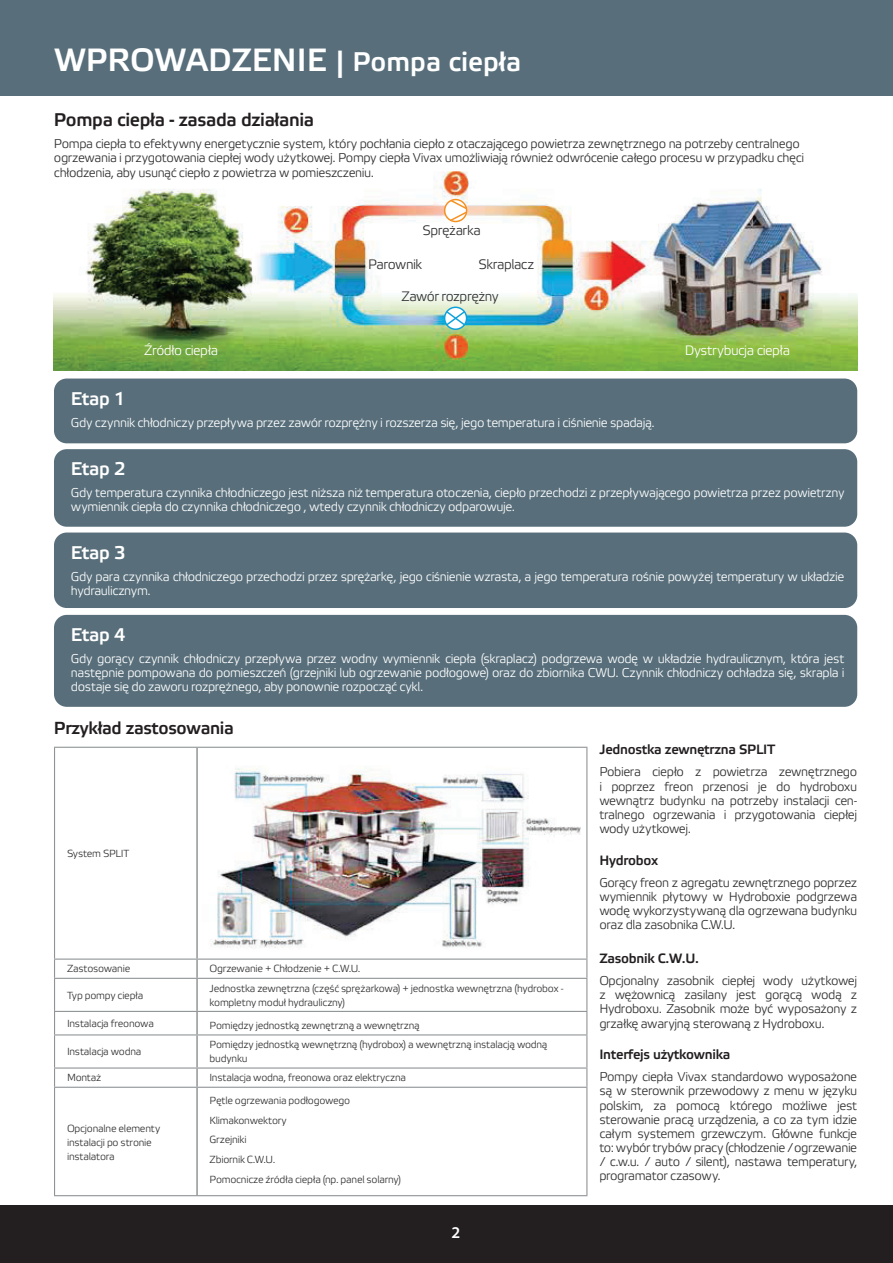
<style>
.page{position:relative;width:893px;height:1263px;background:#fff}
.page>*{position:absolute;margin:0;border:0;box-sizing:border-box;transform-origin:0 0}
.t1{font:500 32.25px "Etelka";color:#fff}
.t2{font:500 18.45px "Etelka";letter-spacing:-.02em;color:#231f20}
.t3{font:500 18.45px "Etelka";letter-spacing:-.02em;color:#fff}
.t4{font:500 17.4px "Etelka";letter-spacing:-.02em;color:#231f20}
.t5{font:600 16.5px "Myriad Pro";color:#fff}
.t6{font:300 13.65px "Etelka";letter-spacing:-.035em;color:#303032}
.t7{font:300 13.65px "Etelka";letter-spacing:-.025em;color:#fff}
.t8{font:500 13.5px "Etelka";letter-spacing:-.02em;color:#231f20}
.t9{font:300 12.75px/14.1px "Etelka";letter-spacing:-.03em;color:#303032;text-align:justify}
.t10{font:300 12.75px/14.1px "Etelka";letter-spacing:-.03em;color:#fff}
.t11{font:300 10.35px/13.8px "Etelka";letter-spacing:-.025em;color:#303032}
.s1{font-size:27px}
</style>
<div class="page">
<div style="left:0;top:0;width:893px;height:96px;background:#586f7b"></div>
<div style="left:0;top:1205px;width:893px;height:58px;background:#231f20"></div>
<div style="left:54px;top:379px;width:803px;height:64px;background:#586f7b;border-radius:13px"></div>
<div style="left:54px;top:449px;width:803px;height:78px;background:#586f7b;border-radius:13px"></div>
<div style="left:54px;top:533px;width:803px;height:75px;background:#586f7b;border-radius:13px"></div>
<div style="left:54px;top:615px;width:803px;height:92px;background:#586f7b;border-radius:13px"></div>
<img style="left:54px;top:171px;width:803px;height:200px">
<svg style="left:445px;top:200px;width:22px;height:21px"></svg>
<div style="left:444px;top:199px;width:23px;height:23px;border:1px solid #f6901e;border-radius:50%"></div>
<svg style="left:449px;top:199px;width:19px;height:23px"></svg>
<svg style="left:445px;top:307px;width:21px;height:22px"></svg>
<div style="left:444px;top:307px;width:23px;height:23px;border:1px solid #0ca1dd;border-radius:50%"></div>
<svg style="left:445px;top:310px;width:22px;height:17px"></svg>
<hr style="left:54px;top:747px;width:143px;height:1px;background:#8f9395">
<hr style="left:54px;top:748px;width:1px;height:211px;background:#8f9395">
<hr style="left:197px;top:747px;width:390px;height:1px;background:#8f9395">
<hr style="left:586px;top:748px;width:1px;height:211px;background:#8f9395">
<hr style="left:54px;top:959px;width:143px;height:1px;background:#8f9395">
<svg style="left:54px;top:960px;width:1px;height:18px"></svg>
<hr style="left:197px;top:959px;width:390px;height:1px;background:#8f9395">
<svg style="left:586px;top:960px;width:1px;height:18px"></svg>
<hr style="left:54px;top:978px;width:143px;height:1px;background:#8f9395">
<hr style="left:54px;top:979px;width:1px;height:32px;background:#8f9395">
<hr style="left:197px;top:978px;width:390px;height:1px;background:#8f9395">
<hr style="left:586px;top:979px;width:1px;height:32px;background:#8f9395">
<hr style="left:54px;top:1011px;width:143px;height:1px;background:#8f9395">
<svg style="left:54px;top:1012px;width:1px;height:22px"></svg>
<hr style="left:197px;top:1011px;width:390px;height:1px;background:#8f9395">
<svg style="left:586px;top:1012px;width:1px;height:22px"></svg>
<hr style="left:54px;top:1034px;width:143px;height:2px;background:#8f9395">
<hr style="left:54px;top:1036px;width:1px;height:31px;background:#8f9395">
<hr style="left:197px;top:1034px;width:390px;height:2px;background:#8f9395">
<hr style="left:586px;top:1036px;width:1px;height:31px;background:#8f9395">
<hr style="left:54px;top:1067px;width:143px;height:2px;background:#8f9395">
<svg style="left:54px;top:1069px;width:1px;height:18px"></svg>
<hr style="left:197px;top:1067px;width:390px;height:2px;background:#8f9395">
<svg style="left:586px;top:1069px;width:1px;height:18px"></svg>
<hr style="left:54px;top:1087px;width:143px;height:1px;background:#8f9395">
<hr style="left:54px;top:1088px;width:1px;height:107px;background:#8f9395">
<hr style="left:197px;top:1087px;width:390px;height:1px;background:#8f9395">
<hr style="left:586px;top:1088px;width:1px;height:107px;background:#8f9395">
<hr style="left:54px;top:1195px;width:533px;height:1px;background:#8f9395">
<hr style="left:196px;top:748px;width:2px;height:211px;background:#8f9395">
<svg style="left:196px;top:960px;width:2px;height:18px"></svg>
<hr style="left:196px;top:979px;width:2px;height:32px;background:#8f9395">
<hr style="left:196px;top:1012px;width:2px;height:22px;background:#8f9395">
<hr style="left:196px;top:1036px;width:2px;height:31px;background:#8f9395">
<svg style="left:196px;top:1069px;width:2px;height:18px"></svg>
<hr style="left:196px;top:1088px;width:2px;height:107px;background:#8f9395">
<img style="left:211px;top:768px;width:370px;height:180px">
<h1 class="t1" style="left:54px;top:48px;width:468px">WPROWADZENIE <span class="s1">| Pompa ciepła</span></h1>
<h2 class="t2" style="left:54px;top:113px;width:262px">Pompa ciepła - zasada działania</h2>
<p class="t9" style="left:54px;top:138px;width:752px;text-align:left">Pompa ciepła to efektywny energetycznie system, który pochłania ciepło z otaczającego powietrza zewnętrznego na potrzeby centralnego ogrzewania i przygotowania ciepłej wody użytkowej. Pompy ciepła Vivax umożliwiają również odwrócenie całego procesu w przypadku chęci chłodzenia, aby usunąć ciepło z powietrza w pomieszczeniu.</p>
<p class="t6" style="left:423px;top:225px;width:60px">Sprężarka</p>
<p class="t6" style="left:368px;top:259px;width:56px">Parownik</p>
<p class="t6" style="left:478px;top:259px;width:57px">Skraplacz</p>
<p class="t6" style="left:401px;top:291px;width:99px">Zawór rozprężny</p>
<p class="t7" style="left:144px;top:345px;width:76px">Źródło ciepła</p>
<p class="t7" style="left:685px;top:345px;width:107px">Dystrybucja ciepła</p>
<h2 class="t3" style="left:71px;top:391px;width:56px">Etap 1</h2>
<p class="t10" style="left:71px;top:416px;width:585px">Gdy czynnik chłodniczy przepływa przez zawór rozprężny i rozszerza się, jego temperatura i ciśnienie spadają.</p>
<h2 class="t3" style="left:71px;top:462px;width:56px">Etap 2</h2>
<p class="t10" style="left:71px;top:487px;width:775px">Gdy temperatura czynnika chłodniczego jest niższa niż temperatura otoczenia, ciepło przechodzi z przepływającego powietrza przez powietrzny wymiennik ciepła do czynnika chłodniczego , wtedy czynnik chłodniczy odparowuje.</p>
<h2 class="t3" style="left:71px;top:545px;width:56px">Etap 3</h2>
<p class="t10" style="left:71px;top:570px;width:775px">Gdy para czynnika chłodniczego przechodzi przez sprężarkę, jego ciśnienie wzrasta, a jego temperatura rośnie powyżej temperatury w układzie hydraulicznym.</p>
<h2 class="t3" style="left:71px;top:628px;width:56px">Etap 4</h2>
<p class="t10" style="left:71px;top:653px;width:775px;text-align:justify">Gdy gorący czynnik chłodniczy przepływa przez wodny wymiennik ciepła (skraplacz) podgrzewa wodę w układzie hydraulicznym, która jest następnie pompowana do pomieszczeń (grzejniki lub ogrzewanie podłogowe) oraz do zbiornika CWU. Czynnik chłodniczy ochładza się, skrapla i dostaje się do zaworu rozprężnego, aby ponownie rozpocząć cykl.</p>
<h3 class="t4" style="left:54px;top:722px;width:181px">Przykład zastosowania</h3>
<p class="t11" style="left:67px;top:847px;width:64px">System SPLIT</p>
<p class="t11" style="left:67px;top:963px;width:65px">Zastosowanie</p>
<p class="t11" style="left:210px;top:963px;width:152px">Ogrzewanie + Chłodzenie + C.W.U.</p>
<p class="t11" style="left:67px;top:989px;width:78px">Typ pompy ciepła</p>
<p class="t11" style="left:210px;top:982px;width:355px">Jednostka zewnętrzna (część sprężarkowa) + jednostka wewnętrzna (hydrobox - kompletny moduł hydrauliczny)</p>
<p class="t11" style="left:67px;top:1017px;width:88px">Instalacja freonowa</p>
<p class="t11" style="left:210px;top:1019px;width:212px">Pomiędzy jednostką zewnętrzną a wewnętrzną</p>
<p class="t11" style="left:67px;top:1046px;width:76px">Instalacja wodna</p>
<p class="t11" style="left:210px;top:1039px;width:339px">Pomiędzy jednostką wewnętrzną (hydrobox) a wewnętrzną instalacją wodną budynku</p>
<p class="t11" style="left:67px;top:1072px;width:36px">Montaż</p>
<p class="t11" style="left:209px;top:1072px;width:198px">Instalacja wodna, freonowa oraz elektryczna</p>
<p class="t11" style="left:67px;top:1123px;width:95px">Opcjonalne elementy instalacji po stronie instalatora</p>
<p class="t11" style="left:210px;top:1092px;width:193px;line-height:19.6px">Pętle ogrzewania podłogowego<br>Klimakonwektory<br>Grzejniki<br>Zbiornik C.W.U.<br>Pomocnicze źródła ciepła (np. panel solarny)</p>
<p class="t5" style="left:451px;top:1222px;width:10px">2</p>
<p class="t8" style="left:599px;top:745px;width:177px">Jednostka zewnętrzna SPLIT</p>
<p class="t9" style="left:599px;top:766px;width:259px">Pobiera ciepło z powietrza zewnętrznego i poprzez freon przenosi je do hydroboxu wewnątrz budynku na potrzeby instalacji cen&shy;tralnego ogrzewania i przygotowania ciepłej wody użytkowej.</p>
<p class="t8" style="left:599px;top:855px;width:60px">Hydrobox</p>
<p class="t9" style="left:599px;top:877px;width:259px">Gorący freon z agregatu zewnętrznego poprzez wymiennik płytowy w Hydroboxie podgrzewa wodę wykorzystywaną dla ogrzewana budynku oraz dla zasobnika C.W.U.</p>
<p class="t8" style="left:599px;top:953px;width:101px">Zasobnik C.W.U.</p>
<p class="t9" style="left:599px;top:975px;width:259px">Opcjonalny zasobnik ciepłej wody użytkowej z wężownicą zasilany jest gorącą wodą z Hydroboxu. Zasobnik może być wyposażony z grzałkę awaryjną sterowaną z Hydroboxu.</p>
<p class="t8" style="left:599px;top:1049px;width:133px">Interfejs użytkownika</p>
<p class="t9" style="left:599px;top:1071px;width:259px">Pompy ciepła Vivax standardowo wyposażone są w sterownik przewodowy z menu w języku polskim, za pomocą którego możliwe jest sterowanie pracą urządzenia, a co za tym idzie całym systemem grzewczym. Główne funkcje to: wybór trybów pracy (chłodzenie / ogrzewanie / c.w.u. / auto / silent), nastawa temperatury, programator czasowy.</p>
</div>
